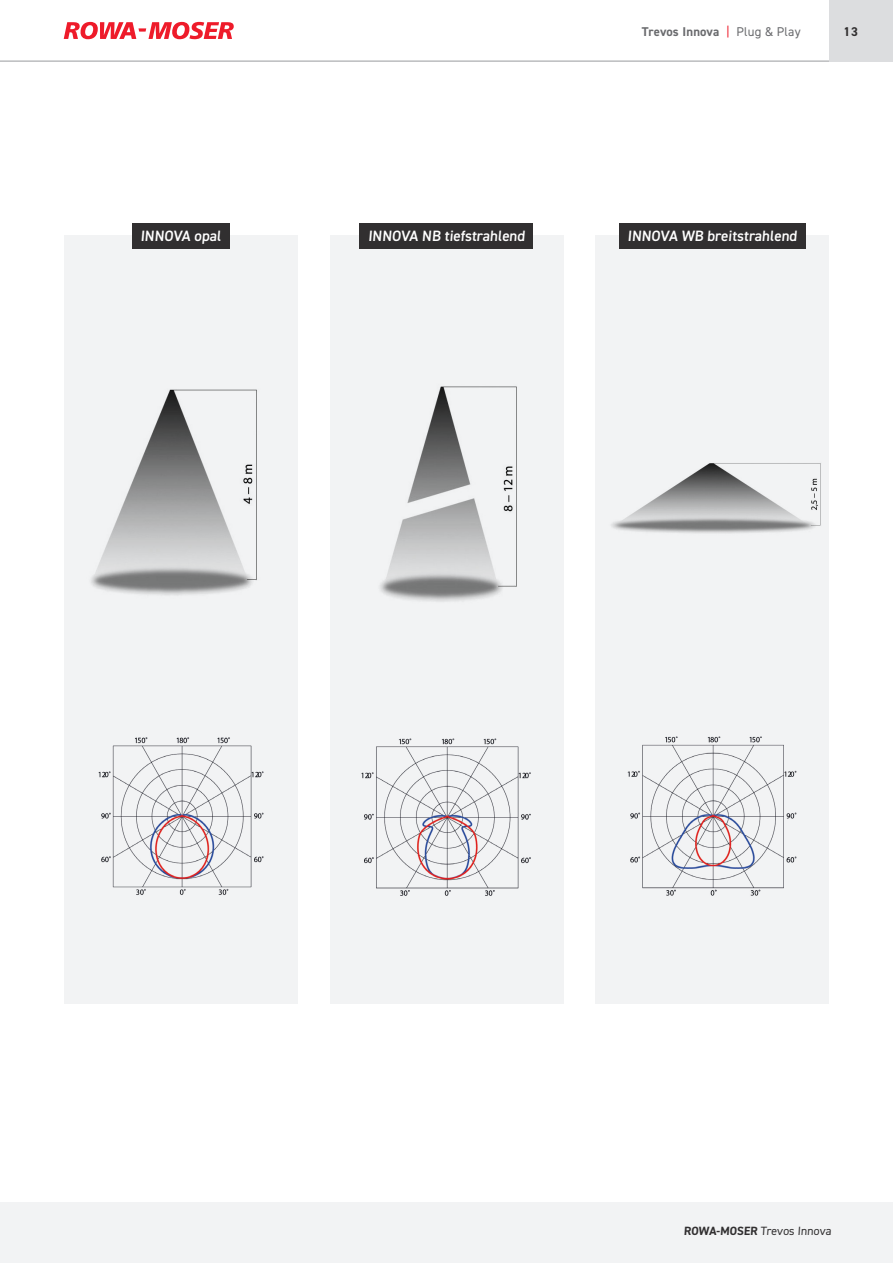
<style>
.page{position:relative;width:893px;height:1263px;background:#fff}
.page>*{position:absolute;margin:0;border:0;box-sizing:border-box;transform-origin:0 0}
.t1{font:600 15px "DIN2014";color:#fff}
.t2{font:700 12.75px "DIN2014";letter-spacing:.01em;color:#6a6b6e}
.t3{font:700 12.75px "DIN2014";color:#312f30}
.t4{font:12px "DIN2014";color:#312f30}
.s1{font-weight:400;color:#ee1b2a}
.s2{font-weight:400}
.s3{font-weight:700}
</style>
<div class="page">
<div style="left:0;top:1202px;width:893px;height:61px;background:#f2f3f4"></div>
<svg style="left:64px;top:22px;width:170px;height:17px"></svg>
<hr style="left:0;top:61px;width:893px;height:1px;background:#989a9d">
<div style="left:830px;top:0;width:63px;height:61px;background:#dcdddf"></div>
<div style="left:64px;top:235px;width:234px;height:768px;background:#f2f3f4"></div>
<div style="left:330px;top:235px;width:233px;height:768px;background:#f2f3f4"></div>
<div style="left:595px;top:235px;width:234px;height:768px;background:#f2f3f4"></div>
<img style="left:98px;top:737px;width:166px;height:158px">
<img style="left:91px;top:389px;width:166px;height:207px">
<img style="left:380px;top:386px;width:137px;height:216px">
<img style="left:611px;top:463px;width:210px;height:70px">
<img style="left:361px;top:738px;width:170px;height:158px">
<img style="left:627px;top:736px;width:170px;height:160px">
<div style="left:132px;top:223px;width:98px;height:26px;background:#312f30"></div>
<div style="left:359px;top:223px;width:174px;height:26px;background:#312f30"></div>
<div style="left:619px;top:223px;width:186px;height:26px;background:#312f30"></div>
<p class="t2" style="left:642px;top:23px;width:160px">Trevos Innova <span class="s1">|</span> <span class="s2">Plug &amp; Play</span></p>
<p class="t3" style="left:844px;top:23px;width:16px">13</p>
<p class="t1" style="left:140px;top:226px;width:84px">INNOVA opal</p>
<p class="t1" style="left:368px;top:226px;width:160px">INNOVA NB tiefstrahlend</p>
<p class="t1" style="left:627px;top:226px;width:173px">INNOVA WB breitstrahlend</p>
<p class="t4" style="left:684px;top:1223px;width:150px"><span class="s3">ROWA-MOSER</span> Trevos Innova</p>
</div>
